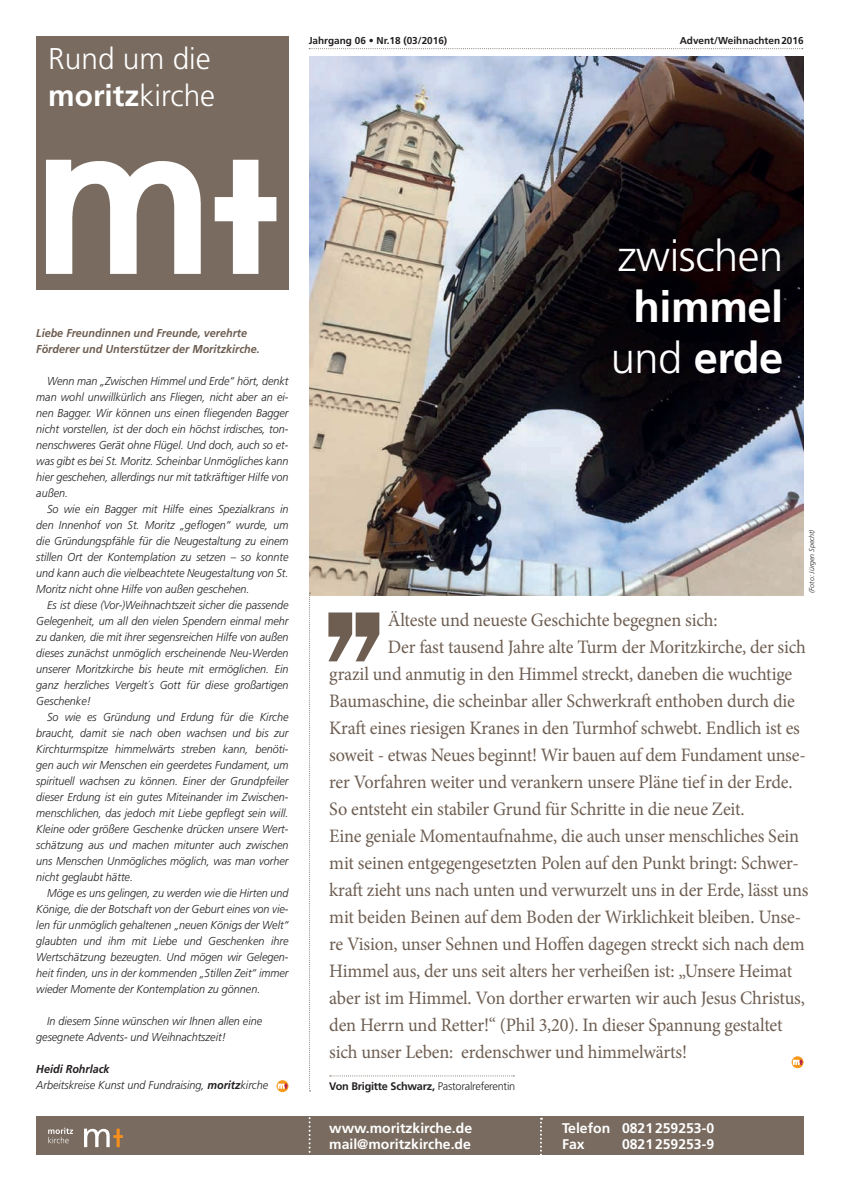
<style>
.page{position:relative;width:842px;height:1191px;background:#fff}
.page>*{position:absolute;margin:0;border:0;box-sizing:border-box;transform-origin:0 0}
.t1{font:700 43.5px/51px "Frutiger";letter-spacing:-.01em;color:#fff;text-align:center}
.t2{font:300 43.5px "Frutiger";letter-spacing:-.01em;color:#fff}
.t3{font:300 30px/37.2px "Frutiger";color:#fff}
.t4{font:19px "Minion Pro";letter-spacing:-.01em;color:#6e5e52;scale:.96 1}
.t5{font:700 14px/16px "Frutiger";color:#fff}
.t6{font:italic 300 11.5px/16px "Frutiger";color:#231f20;text-align:justify;scale:.94 1}
.t7{font:italic 700 11.5px/16px "Frutiger";color:#6e5e52;scale:.94 1}
.t8{font:700 11px "Frutiger";letter-spacing:-.02em;color:#231f20}
.t9{font:700 10px "Frutiger";color:#231f20}
.t10{font:italic 300 7px "Frutiger";color:#231f20}
.s1{font-weight:700}
.s2{font-weight:300}
</style>
<div class="page">
<img style="left:310px;top:57px;width:493px;height:538px">
<div style="left:36px;top:36px;width:252px;height:254px;background:#796b5f"></div>
<img style="left:46px;top:159px;width:231px;height:115px">
<div style="left:36px;top:1116px;width:767px;height:39px;background:#796b5f"></div>
<svg style="left:309px;top:48px;width:494px;height:1px"></svg>
<svg style="left:309px;top:1117px;width:2px;height:36px"></svg>
<svg style="left:540px;top:1117px;width:2px;height:38px"></svg>
<svg style="left:84px;top:1128px;width:39px;height:19px"></svg>
<svg style="left:48px;top:1127px;width:25px;height:16px"></svg>
<svg style="left:328px;top:612px;width:51px;height:49px"></svg>
<svg style="left:330px;top:1075px;width:184px;height:1px"></svg>
<svg style="left:309px;top:592px;width:2px;height:499px"></svg>
<svg style="left:277px;top:1080px;width:11px;height:12px"></svg>
<svg style="left:278px;top:1083px;width:9px;height:5px"></svg>
<svg style="left:792px;top:1056px;width:11px;height:12px"></svg>
<svg style="left:793px;top:1059px;width:9px;height:5px"></svg>
<h2 class="t3" style="left:48px;top:40px;width:168px">Rund um die <span class="s1">moritz</span>kirche</h2>
<p class="t9" style="left:309px;top:34px;width:140px">Jahrgang 06 • Nr.18 (03/2016)</p>
<p class="t9" style="left:680px;top:34px;width:125px">Advent/Weihnachten 2016</p>
<p class="t7" style="left:36px;top:325px;width:239px">Liebe Freundinnen und Freunde, verehrte<br>Förderer und Unterstützer der Moritzkirche.</p>
<p class="t6" style="left:36px;top:373px;width:270px;text-indent:11px">Wenn man „Zwischen Himmel und Erde“ hört, denkt man wohl unwillkürlich ans Fliegen, nicht aber an ei&shy;nen Bagger. Wir können uns einen fliegenden Bagger nicht vorstellen, ist der doch ein höchst irdisches, ton&shy;nenschweres Gerät ohne Flügel. Und doch, auch so et&shy;was gibt es bei St. Moritz. Scheinbar Unmögliches kann hier geschehen, allerdings nur mit tatkräftiger Hilfe von außen.</p>
<p class="t6" style="left:36px;top:501px;width:270px;text-indent:11px">So wie ein Bagger mit Hilfe eines Spezialkrans in den Innenhof von St. Moritz „geflogen“ wurde, um die Gründungspfähle für die Neugestaltung zu einem stillen Ort der Kontemplation zu setzen – so konnte und kann auch die vielbeachtete Neugestaltung von St.<br>Moritz nicht ohne Hilfe von außen geschehen.</p>
<p class="t6" style="left:36px;top:597px;width:270px;text-indent:11px">Es ist diese (Vor-)Weihnachtszeit sicher die passende Gelegenheit, um all den vielen Spendern einmal mehr zu danken, die mit ihrer segensreichen Hilfe von außen dieses zunächst unmöglich erscheinende Neu-Werden unserer Moritzkirche bis heute mit ermöglichen. Ein ganz herzliches Vergelt´s Gott für diese großartigen Geschenke!</p>
<p class="t6" style="left:36px;top:709px;width:270px;text-indent:11px">So wie es Gründung und Erdung für die Kirche braucht, damit sie nach oben wachsen und bis zur Kirchturmspitze himmelwärts streben kann, benöti&shy;gen auch wir Menschen ein geerdetes Fundament, um spirituell wachsen zu können. Einer der Grundpfeiler dieser Erdung ist ein gutes Miteinander im Zwischen&shy;menschlichen, das jedoch mit Liebe gepflegt sein will.<br>Kleine oder größere Geschenke drücken unsere Wert&shy;schätzung aus und machen mitunter auch zwischen uns Menschen Unmögliches möglich, was man vorher nicht geglaubt hätte.</p>
<p class="t6" style="left:36px;top:885px;width:270px;text-indent:11px">Möge es uns gelingen, zu werden wie die Hirten und Könige, die der Botschaft von der Geburt eines von vie&shy;len für unmöglich gehaltenen „neuen Königs der Welt“ glaubten und ihm mit Liebe und Geschenken ihre Wertschätzung bezeugten. Und mögen wir Gelegen&shy;heit finden, uns in der kommenden „Stillen Zeit“ immer wieder Momente der Kontemplation zu gönnen.</p>
<p class="t6" style="left:36px;top:1013px;width:242px;text-indent:11px">In diesem Sinne wünschen wir Ihnen allen eine gesegnete Advents- und Weihnachtszeit!</p>
<p class="t6" style="left:36px;top:1061px;width:248px"><span class="s1">Heidi Rohrlack<br></span>Arbeitskreise Kunst und Fundraising, <span class="s1">moritz</span>kirche</p>
<h1 class="t2" style="left:617px;top:231px;width:167px">zwischen</h1>
<h1 class="t1" style="left:611px;top:281px;width:174px">himmel <span class="s2">und</span> erde</h1>
<p class="t10" style="left:808px;top:592px;width:65px;rotate:-90deg">(Foto: Jürgen Specht)</p>
<h3 class="t4" style="left:388px;top:607px;width:345px">Älteste und neueste Geschichte begegnen sich:</h3>
<h3 class="t4" style="left:388px;top:634px;width:437px">Der fast tausend Jahre alte Turm der Moritzkirche, der sich</h3>
<h3 class="t4" style="left:329px;top:661px;width:484px">grazil und anmutig in den Himmel streckt, daneben die wuchtige</h3>
<h3 class="t4" style="left:329px;top:688px;width:487px">Baumaschine, die scheinbar aller Schwerkraft enthoben durch die</h3>
<h3 class="t4" style="left:329px;top:715px;width:492px">Kraft eines riesigen Kranes in den Turmhof schwebt. Endlich ist es</h3>
<h3 class="t4" style="left:329px;top:742px;width:498px">soweit - etwas Neues beginnt! Wir bauen auf dem Fundament unse-</h3>
<h3 class="t4" style="left:329px;top:769px;width:484px">rer Vorfahren weiter und verankern unsere Pläne tief in der Erde.</h3>
<h3 class="t4" style="left:329px;top:796px;width:434px">So entsteht ein stabiler Grund für Schritte in die neue Zeit.</h3>
<h3 class="t4" style="left:329px;top:823px;width:491px">Eine geniale Momentaufnahme, die auch unser menschliches Sein</h3>
<h3 class="t4" style="left:329px;top:850px;width:491px">mit seinen entgegengesetzten Polen auf den Punkt bringt: Schwer-</h3>
<h3 class="t4" style="left:329px;top:877px;width:501px">kraft zieht uns nach unten und verwurzelt uns in der Erde, lässt uns</h3>
<h3 class="t4" style="left:329px;top:904px;width:493px">mit beiden Beinen auf dem Boden der Wirklichkeit bleiben. Unse-</h3>
<h3 class="t4" style="left:329px;top:931px;width:497px">re Vision, unser Sehnen und Hoffen dagegen streckt sich nach dem</h3>
<h3 class="t4" style="left:329px;top:958px;width:484px">Himmel aus, der uns seit alters her verheißen ist: „Unsere Heimat</h3>
<h3 class="t4" style="left:329px;top:985px;width:497px">aber ist im Himmel. Von dorther erwarten wir auch Jesus Christus,</h3>
<h3 class="t4" style="left:329px;top:1012px;width:474px">den Herrn und Retter!“ (Phil 3,20). In dieser Spannung gestaltet</h3>
<h3 class="t4" style="left:329px;top:1039px;width:374px">sich unser Leben: erdenschwer und himmelwärts!</h3>
<p class="t8" style="left:329px;top:1079px;width:187px">Von Brigitte Schwarz, <span class="s2">Pastoralreferentin</span></p>
<p class="t5" style="left:329px;top:1119px;width:144px">www.moritzkirche.de mail@moritzkirche.de</p>
<p class="t5" style="left:562px;top:1119px;width:154px">Telefon 0821259253-0<br>Fax</p>
<p class="t5" style="left:622px;top:1135px;width:94px">0821259253-9</p>
</div>
